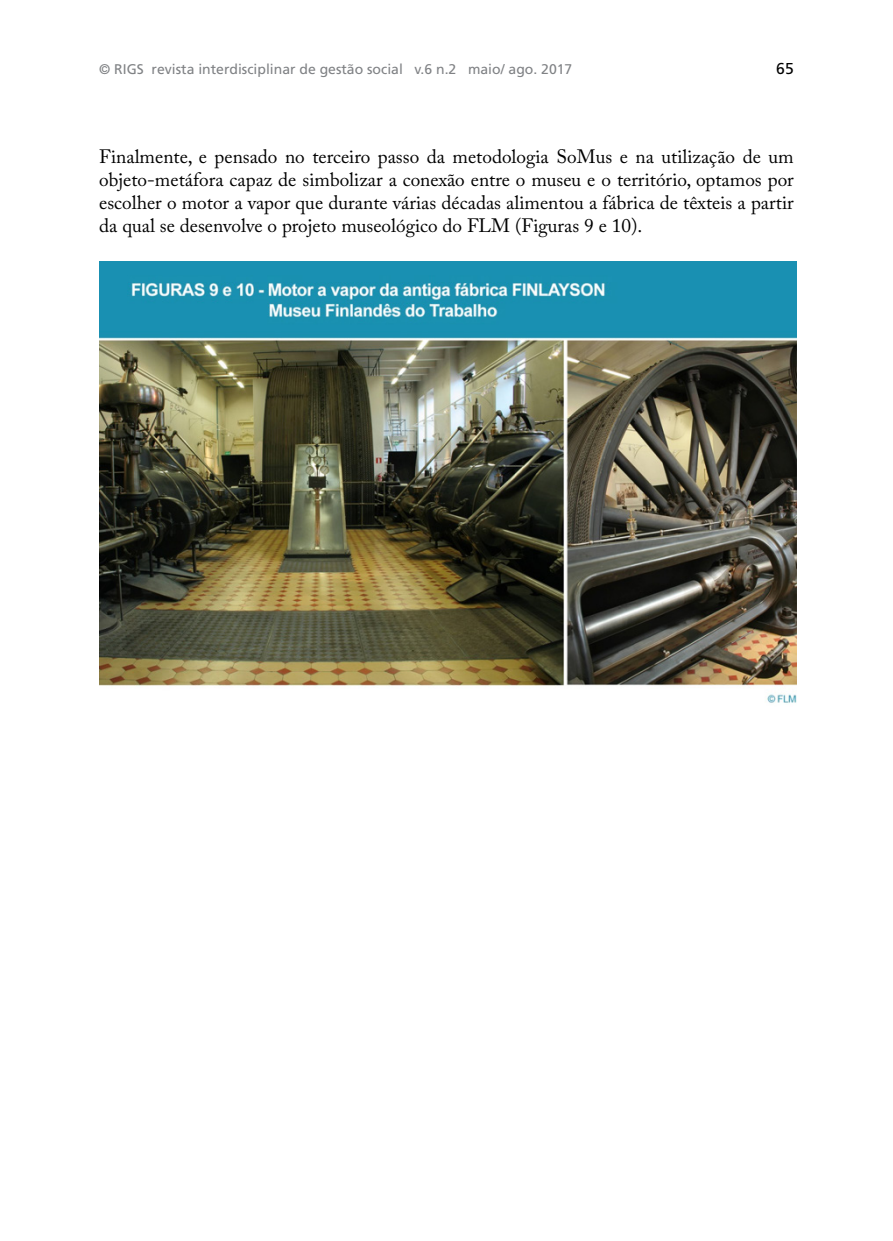
<style>
.page{position:relative;width:893px;height:1241px;background:#fff}
.page>*{position:absolute;margin:0;border:0;box-sizing:border-box;transform-origin:0 0}
.t1{font:19.25px/23.1px "Adobe Caslon Pro";color:#000;text-align:justify}
.t2{font:15.75px "Frutiger LT Std";color:#000}
.t3{font:14px "Frutiger LT Std";color:#808285}
</style>
<div class="page">
<img style="left:99px;top:261px;width:698px;height:442px">
<p class="t3" style="left:99px;top:61px;width:475px">© RIGS revista interdisciplinar de gestão social v.6 n.2 maio/ ago. 2017</p>
<p class="t2" style="left:776px;top:60px;width:19px">65</p>
<p class="t1" style="left:99px;top:145px;width:696px">Finalmente, e pensado no terceiro passo da metodologia SoMus e na utilização de um objeto-metáfora capaz de simbolizar a conexão entre o museu e o território, optamos por escolher o motor a vapor que durante várias décadas alimentou a fábrica de têxteis a partir da qual se desenvolve o projeto museológico do FLM (Figuras 9 e 10).</p>
</div>
